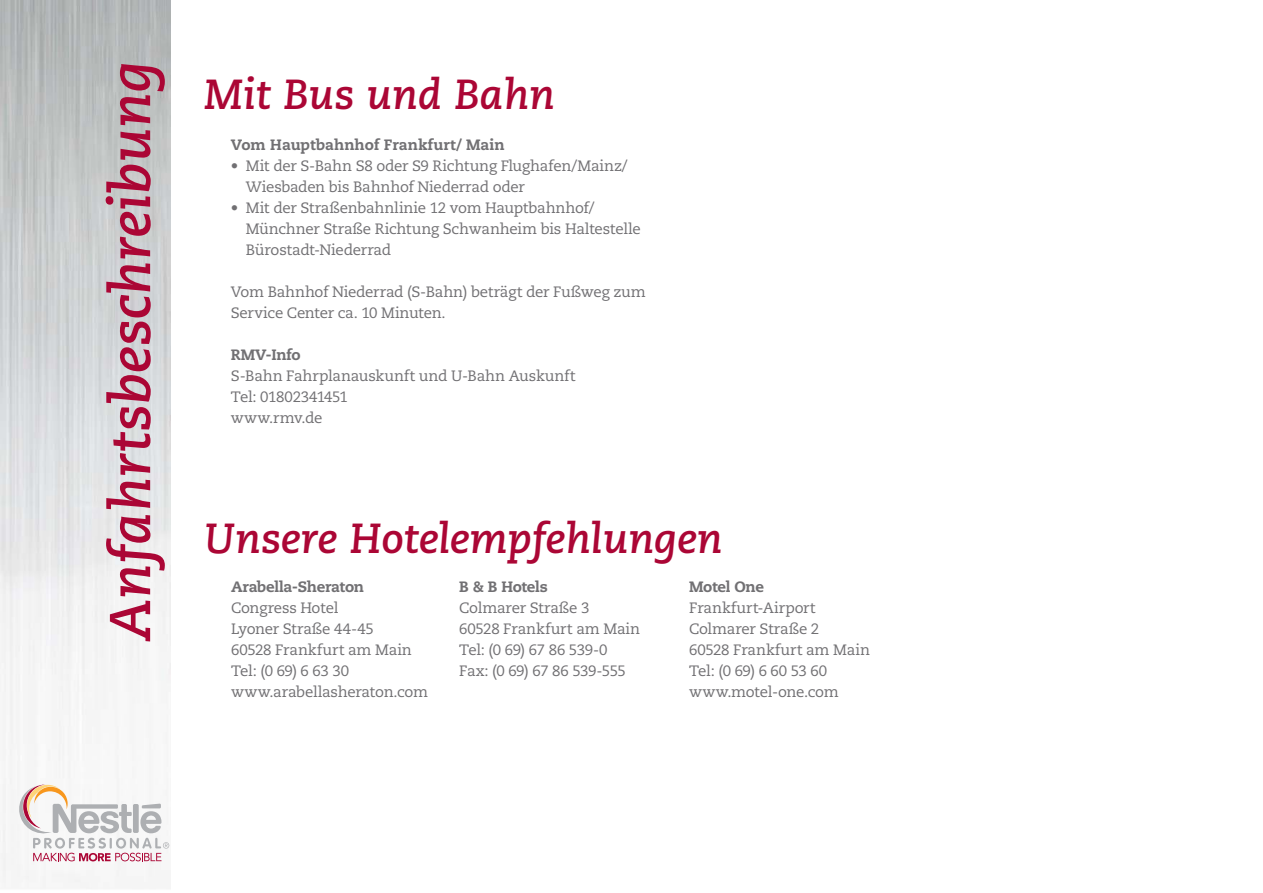
<style>
.page{position:relative;width:1263px;height:893px;background:#fff}
.page>*{position:absolute;margin:0;border:0;box-sizing:border-box;transform-origin:0 0}
.t1{font:italic 700 57px "Caecilia LT Std";color:#ab0635}
.t2{font:italic 700 42px "Caecilia LT Std";color:#ab0635}
.t3{font:15px/21px "Caecilia LT Std";letter-spacing:-.015em;color:#717073}
.t4{font:800 15px "Caecilia LT Std";letter-spacing:-.01em;color:#717073}
</style>
<div class="page">
<img style="left:0;top:0;width:171px;height:889px">
<svg style="left:19px;top:784px;width:150px;height:77px"></svg>
<h1 class="t1" style="left:97px;top:641px;width:581px;rotate:-90deg">Anfahrtsbeschreibung</h1>
<h2 class="t2" style="left:204px;top:69px;width:352px">Mit Bus und Bahn</h2>
<p class="t4" style="left:231px;top:135px;width:275px">Vom Hauptbahnhof Frankfurt/ Main</p>
<p class="t3" style="left:246px;top:155px;width:383px;text-indent:-15px">• Mit der S-Bahn S8 oder S9 Richtung Flughafen/Mainz/<br>Wiesbaden bis Bahnhof Niederrad oder</p>
<p class="t3" style="left:246px;top:197px;width:396px;text-indent:-15px">• Mit der Straßenbahnlinie 12 vom Hauptbahnhof/<br>Münchner Straße Richtung Schwanheim bis Haltestelle<br>Bürostadt-Niederrad</p>
<p class="t3" style="left:231px;top:281px;width:416px">Vom Bahnhof Niederrad (S-Bahn) beträgt der Fußweg zum<br>Service Center ca. 10 Minuten.</p>
<p class="t4" style="left:231px;top:345px;width:71px">RMV-Info</p>
<p class="t3" style="left:231px;top:365px;width:346px">S-Bahn Fahrplanauskunft und U-Bahn Auskunft<br>Tel: 01802341451<br>www.rmv.de</p>
<h2 class="t2" style="left:204px;top:514px;width:520px">Unsere Hotelempfehlungen</h2>
<p class="t4" style="left:231px;top:577px;width:135px">Arabella-Sheraton</p>
<p class="t3" style="left:231px;top:598px;width:199px">Congress Hotel<br>Lyoner Straße 44-45<br>60528 Frankfurt am Main<br>Tel: (0 69) 6 63 30 www.arabellasheraton.com</p>
<p class="t4" style="left:459px;top:577px;width:90px">B &amp; B Hotels</p>
<p class="t3" style="left:459px;top:598px;width:182px">Colmarer Straße 3<br>60528 Frankfurt am Main<br>Tel: (0 69) 67 86 539-0<br>Fax: (0 69) 67 86 539-555</p>
<p class="t4" style="left:689px;top:577px;width:76px">Motel One</p>
<p class="t3" style="left:689px;top:598px;width:182px">Frankfurt-Airport<br>Colmarer Straße 2<br>60528 Frankfurt am Main<br>Tel: (0 69) 6 60 53 60 www.motel-one.com</p>
</div>
